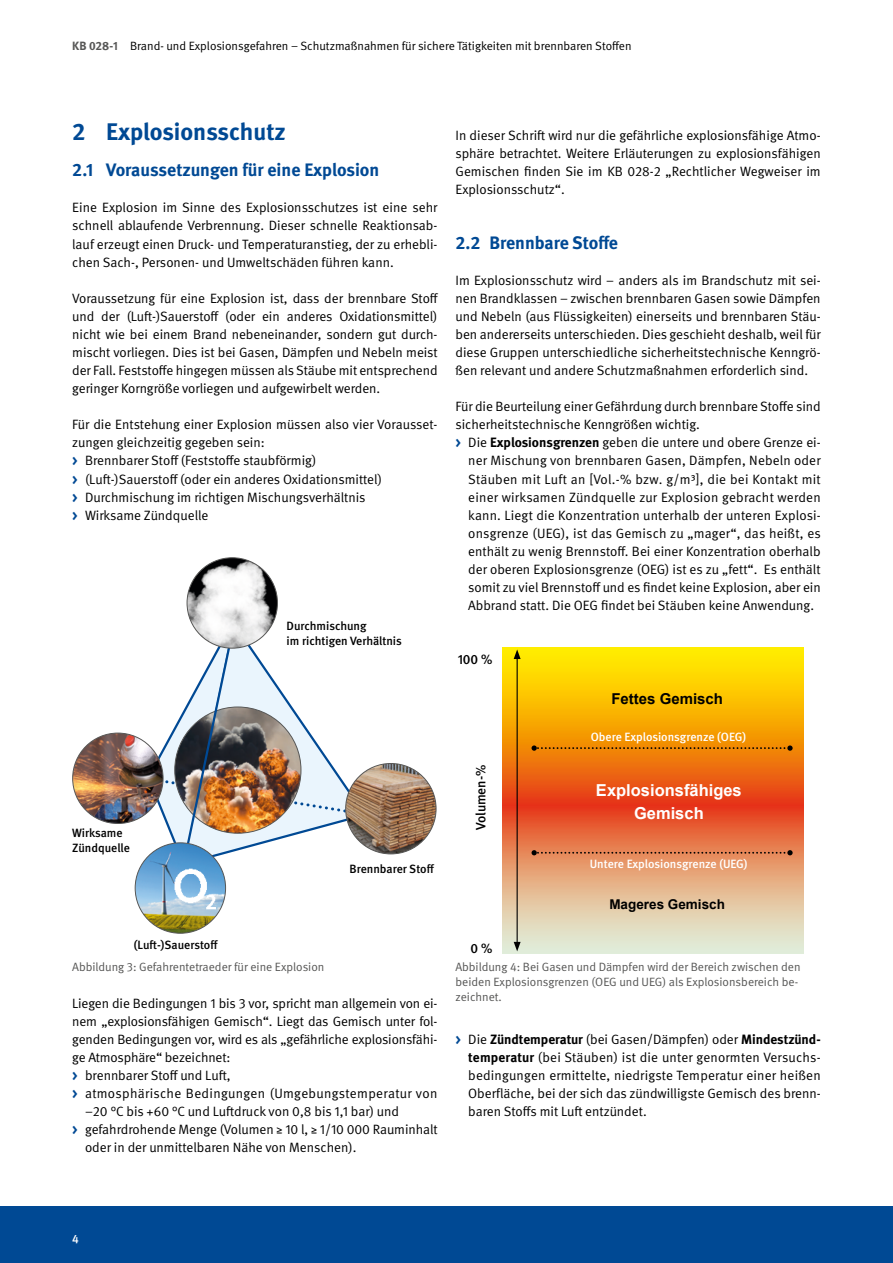
<style>
.page{position:relative;width:893px;height:1263px;background:#fff}
.page>*{position:absolute;margin:0;border:0;box-sizing:border-box;transform-origin:0 0}
.t1{font:700 24px "DGUV Meta";color:#004994}
.t2{font:700 18px "DGUV Meta";color:#004994}
.t3{font:700 16.5px/22.5px "Arial";color:#fff;text-align:center}
.t4{font:700 15px "Arial";color:#000}
.Fließtext{font:13.5px/18px "DGUV Meta";color:#000;text-align:justify}
.Fließtext_ohne{font:13.5px/18px "DGUV Meta";color:#000}
.Fließtext-2{font:13.5px/18px "DGUV Meta";letter-spacing:.02em;color:#000}
.t5{font:500 13.5px "DGUV Meta";color:#000}
.t6{font:700 13.5px "Arial";color:#000}
.Bildunterschrift{font:12px/15px "DGUV Meta";color:#575756}
.t7{font:12px "DGUV Meta";color:#000}
.t8{font:500 12px/15px "DGUV Meta";color:#000}
.t9{font:500 12px "DGUV Meta";color:#fff}
.s1{font-weight:700;color:#575756}
.s2{font-weight:700;color:#004994}
.s3{font-weight:700}
</style>
<div class="page">
<div style="left:0;top:1206px;width:893px;height:57px;background:#004994"></div>
<svg style="left:146px;top:618px;width:219px;height:242px"></svg>
<img style="left:187px;top:558px;width:90px;height:90px;border-radius:45px">
<img style="left:73px;top:733px;width:90px;height:90px;border-radius:45px">
<img style="left:346px;top:763px;width:90px;height:91px;border-radius:45px">
<img style="left:135px;top:843px;width:91px;height:90px;border-radius:45px">
<img style="left:167px;top:861px;width:55px;height:55px">
<svg style="left:503px;top:647px;width:301px;height:306px;background:#eda040"></svg>
<svg style="left:531px;top:745px;width:262px;height:6px;background:#d17603"></svg>
<svg style="left:531px;top:850px;width:262px;height:5px"></svg>
<hr style="left:517px;top:657px;width:1px;height:287px;background:#000">
<svg style="left:514px;top:942px;width:7px;height:9px"></svg>
<svg style="left:514px;top:649px;width:7px;height:10px"></svg>
<p class="t7" style="left:72px;top:39px;width:561px"><span class="s1">KB 028-1</span> Brand- und Explosionsgefahren – Schutzmaßnahmen für sichere Tätigkeiten mit brennbaren Stoffen</p>
<p class="t1" style="left:72px;top:117px;width:215px">2 Explosionsschutz</p>
<p class="t2" style="left:72px;top:159px;width:309px">2.1 Voraussetzungen für eine Explosion</p>
<p class="Fließtext" style="left:72px;top:199px;width:367px">Eine Explosion im Sinne des Explosionsschutzes ist eine sehr schnell ablaufende Verbrennung. Dieser schnelle Reaktionsab&shy;lauf erzeugt einen Druck- und Temperaturanstieg, der zu erhebli&shy;chen Sach-, Personen- und Umweltschäden führen kann.</p>
<p class="Fließtext" style="left:72px;top:289px;width:368px">Voraussetzung für eine Explosion ist, dass der brennbare Stoff und der (Luft-)Sauerstoff (oder ein anderes Oxidationsmittel) nicht wie bei einem Brand nebeneinander, sondern gut durch&shy;mischt vorliegen. Dies ist bei Gasen, Dämpfen und Nebeln meist der Fall. Feststoffe hingegen müssen als Stäube mit entsprechend geringer Korngröße vorliegen und aufgewirbelt werden.</p>
<p class="Fließtext_ohne" style="left:72px;top:416px;width:367px">Für die Entstehung einer Explosion müssen also vier Vorausset&shy;zungen gleichzeitig gegeben sein:</p>
<p class="Fließtext" style="left:72px;top:452px;width:245px"><span class="s2">&gt;</span> Brennbarer Stoff (Feststoffe staubförmig)</p>
<p class="Fließtext" style="left:72px;top:470px;width:311px"><span class="s2">&gt;</span> (Luft-)Sauerstoff (oder ein anderes Oxidationsmittel)</p>
<p class="Fließtext" style="left:72px;top:488px;width:295px"><span class="s2">&gt;</span> Durchmischung im richtigen Mischungsverhältnis</p>
<p class="Fließtext" style="left:72px;top:506px;width:138px"><span class="s2">&gt;</span> Wirksame Zündquelle</p>
<p class="t8" style="left:287px;top:618px;width:117px">Durchmischung<br>im richtigen Verhältnis</p>
<p class="t8" style="left:72px;top:826px;width:59px">Wirksame<br>Zündquelle</p>
<p class="t8" style="left:134px;top:938px;width:86px">(Luft-)Sauerstoff</p>
<p class="t8" style="left:350px;top:862px;width:86px">Brennbarer Stoff</p>
<p class="Bildunterschrift" style="left:72px;top:960px;width:254px">Abbildung 3: Gefahrentetraeder für eine Explosion</p>
<p class="Fließtext_ohne" style="left:72px;top:994px;width:367px;text-align:justify">Liegen die Bedingungen 1 bis 3 vor, spricht man allgemein von ei&shy;nem „explosionsfähigen Gemisch“. Liegt das Gemisch unter fol&shy;genden Bedingungen vor, wird es als „gefährliche explosionsfähi&shy;ge Atmosphäre“ bezeichnet:</p>
<p class="Fließtext" style="left:72px;top:1066px;width:160px"><span class="s2">&gt;</span> brennbarer Stoff und Luft,</p>
<p class="Fließtext-2" style="left:85px;top:1085px;width:354px;text-indent:-13px"><span class="s2">&gt;</span> atmosphärische Bedingungen (Umgebungstemperatur von –20 °C bis +60 °C und Luftdruck von 0,8 bis 1,1 bar) und</p>
<p class="Fließtext" style="left:85px;top:1121px;width:354px;text-indent:-13px"><span class="s2">&gt;</span> gefahrdrohende Menge (Volumen ≥ 10 l, ≥ 1/10 000 Rauminhalt oder in der unmittelbaren Nähe von Menschen).</p>
<p class="Fließtext_ohne" style="left:455px;top:127px;width:367px;text-align:justify">In dieser Schrift wird nur die gefährliche explosionsfähige Atmo&shy;sphäre betrachtet. Weitere Erläuterungen zu explosionsfähigen Gemischen finden Sie im KB 028-2 „Rechtlicher Wegweiser im Explosionsschutz“.</p>
<p class="t2" style="left:455px;top:232px;width:164px">2.2 Brennbare Stoffe</p>
<p class="Fließtext" style="left:455px;top:271px;width:367px">Im Explosionsschutz wird – anders als im Brandschutz mit sei&shy;nen Brandklassen – zwischen brennbaren Gasen sowie Dämpfen und Nebeln (aus Flüssigkeiten) einerseits und brennbaren Stäu&shy;ben andererseits unterschieden. Dies geschieht deshalb, weil für diese Gruppen unterschiedliche sicherheitstechnische Kenngrö&shy;ßen relevant und andere Schutzmaßnahmen erforderlich sind.</p>
<p class="Fließtext_ohne" style="left:455px;top:398px;width:367px">Für die Beurteilung einer Gefährdung durch brennbare Stoffe sind sicherheitstechnische Kenngrößen wichtig.</p>
<p class="Fließtext" style="left:468px;top:434px;width:354px;text-indent:-13px"><span class="s2">&gt;</span> Die <span class="s3">Explosionsgrenzen</span> geben die untere und obere Grenze ei&shy;ner Mischung von brennbaren Gasen, Dämpfen, Nebeln oder Stäuben mit Luft an [Vol.-% bzw. g/m³], die bei Kontakt mit einer wirksamen Zündquelle zur Explosion gebracht werden kann. Liegt die Konzentration unterhalb der unteren Explosi&shy;onsgrenze (UEG), ist das Gemisch zu „mager“, das heißt, es enthält zu wenig Brennstoff. Bei einer Konzentration oberhalb der oberen Explosionsgrenze (OEG) ist es zu „fett“. Es enthält somit zu viel Brennstoff und es findet keine Explosion, aber ein Abbrand statt. Die OEG findet bei Stäuben keine Anwendung.</p>
<p class="t5" style="left:458px;top:652px;width:36px">100 %</p>
<p class="t5" style="left:473px;top:830px;width:67px;rotate:-90deg">Volumen-%</p>
<p class="t5" style="left:471px;top:941px;width:23px">0 %</p>
<p class="t4" style="left:611px;top:688px;width:113px">Fettes Gemisch</p>
<p class="t9" style="left:591px;top:729px;width:157px">Obere Explosionsgrenze (OEG)</p>
<p class="t3" style="left:596px;top:779px;width:147px">Explosionsfähiges<br>Gemisch</p>
<p class="t9" style="left:590px;top:857px;width:159px">Untere Explosionsgrenze (UEG)</p>
<p class="t6" style="left:609px;top:894px;width:117px">Mageres Gemisch</p>
<p class="Bildunterschrift" style="left:455px;top:960px;width:347px">Abbildung 4: Bei Gasen und Dämpfen wird der Bereich zwischen den beiden Explosionsgrenzen (OEG und UEG) als Explosionsbereich be&shy;zeichnet.</p>
<p class="Fließtext" style="left:468px;top:1030px;width:354px;text-indent:-13px"><span class="s2">&gt;</span> Die <span class="s3">Zündtemperatur</span> (bei Gasen/Dämpfen) oder <span class="s3">Mindestzünd&shy;temperatur</span> (bei Stäuben) ist die unter genormten Versuchs&shy;bedingungen ermittelte, niedrigste Temperatur einer heißen Oberfläche, bei der sich das zündwilligste Gemisch des brenn&shy;baren Stoffs mit Luft entzündet.</p>
<p class="t9" style="left:72px;top:1231px;width:8px">4</p>
</div>
